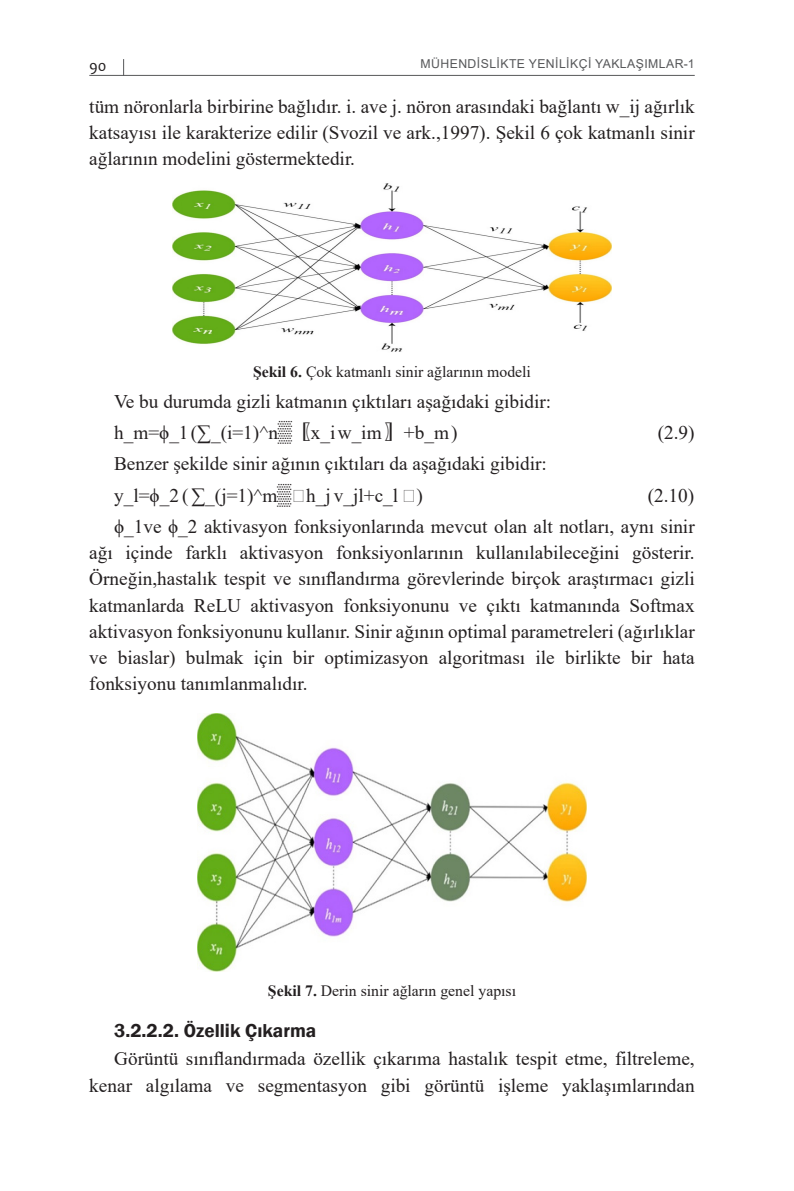
<style>
.page{position:relative;width:794px;height:1191px;background:#fff}
.page>*{position:absolute;margin:0;border:0;box-sizing:border-box;transform-origin:0 0}
.t1{font:19.25px/26.2px "Times New Roman";color:#231f20;text-align:justify}
.içerik{font:600 19.25px "Franklin Gothic";color:#231f20}
.tablo{font:15.75px "Times New Roman";color:#231f20}
.t2{font:15.75px "Candara";color:#231f20}
.t3{font:12.25px "Arial";letter-spacing:.035em;color:#57585a}
.s1{font-weight:700}
.s2{font-family:"Adobe Myungjo Std";font-weight:500}
</style>
<div class="page">
<hr style="left:89px;top:75px;width:605px;height:1px;background:#57585a">
<svg style="left:123px;top:59px;width:1px;height:16px"></svg>
<img style="left:172px;top:183px;width:440px;height:169px">
<img style="left:198px;top:713px;width:388px;height:258px">
<p class="t2" style="left:89px;top:55px;width:19px">90</p>
<p class="t3" style="left:420px;top:55px;width:275px">MÜHENDİSLİKTE YENİLİKÇİ YAKLAŞIMLAR-1</p>
<p class="t1" style="left:89px;top:92px;width:607px">tüm nöronlarla birbirine bağlıdır. i. ave j. nöron arasındaki bağlantı w_ij ağırlık katsayısı ile karakterize edilir (Svozil ve ark.,1997). Şekil 6 çok katmanlı sinir ağlarının modelini göstermektedir.</p>
<p class="tablo" style="left:253px;top:360px;width:279px"><span class="s1">Şekil 6.</span> Çok katmanlı sinir ağlarının modeli</p>
<p class="t1" style="left:114px;top:388px;width:438px">Ve bu durumda gizli katmanın çıktıları aşağıdaki gibidir:</p>
<p class="t1" style="left:114px;top:419px;width:345px">h_m=ϕ_1 (∑_(i=1)^n▒<span class="s2">〖</span>x_i w_im <span class="s2">〗</span>+b_m )</p>
<p class="t1" style="left:657px;top:419px;width:38px">(2.9)</p>
<p class="t1" style="left:114px;top:450px;width:434px">Benzer şekilde sinir ağının çıktıları da aşağıdaki gibidir:</p>
<p class="t1" style="left:114px;top:481px;width:310px">y_l=ϕ_2 ( ∑_(j=1)^m▒〖h_j v_jl+c_l 〗 )</p>
<p class="t1" style="left:647px;top:481px;width:48px">(2.10)</p>
<p class="t1" style="left:89px;top:512px;width:607px;text-indent:25px">ϕ_1ve ϕ_2 aktivasyon fonksiyonlarında mevcut olan alt notları, aynı sinir ağı içinde farklı aktivasyon fonksiyonlarının kullanılabileceğini gösterir.<br>Örneğin,hastalık tespit ve sınıflandırma görevlerinde birçok araştırmacı gizli katmanlarda ReLU aktivasyon fonksiyonunu ve çıktı katmanında Softmax aktivasyon fonksiyonunu kullanır. Sinir ağının optimal parametreleri (ağırlıklar ve biaslar) bulmak için bir optimizasyon algoritması ile birlikte bir hata fonksiyonu tanımlanmalıdır.</p>
<p class="tablo" style="left:268px;top:979px;width:250px"><span class="s1">Şekil 7.</span> Derin sinir ağların genel yapısı</p>
<p class="içerik" style="left:114px;top:1018px;width:204px">3.2.2.2. Özellik Çıkarma</p>
<p class="t1" style="left:89px;top:1045px;width:607px;text-align:right">Görüntü sınıflandırmada özellik çıkarıma hastalık tespit etme, filtreleme, kenar algılama ve segmentasyon gibi görüntü işleme yaklaşımlarından</p>
</div>
